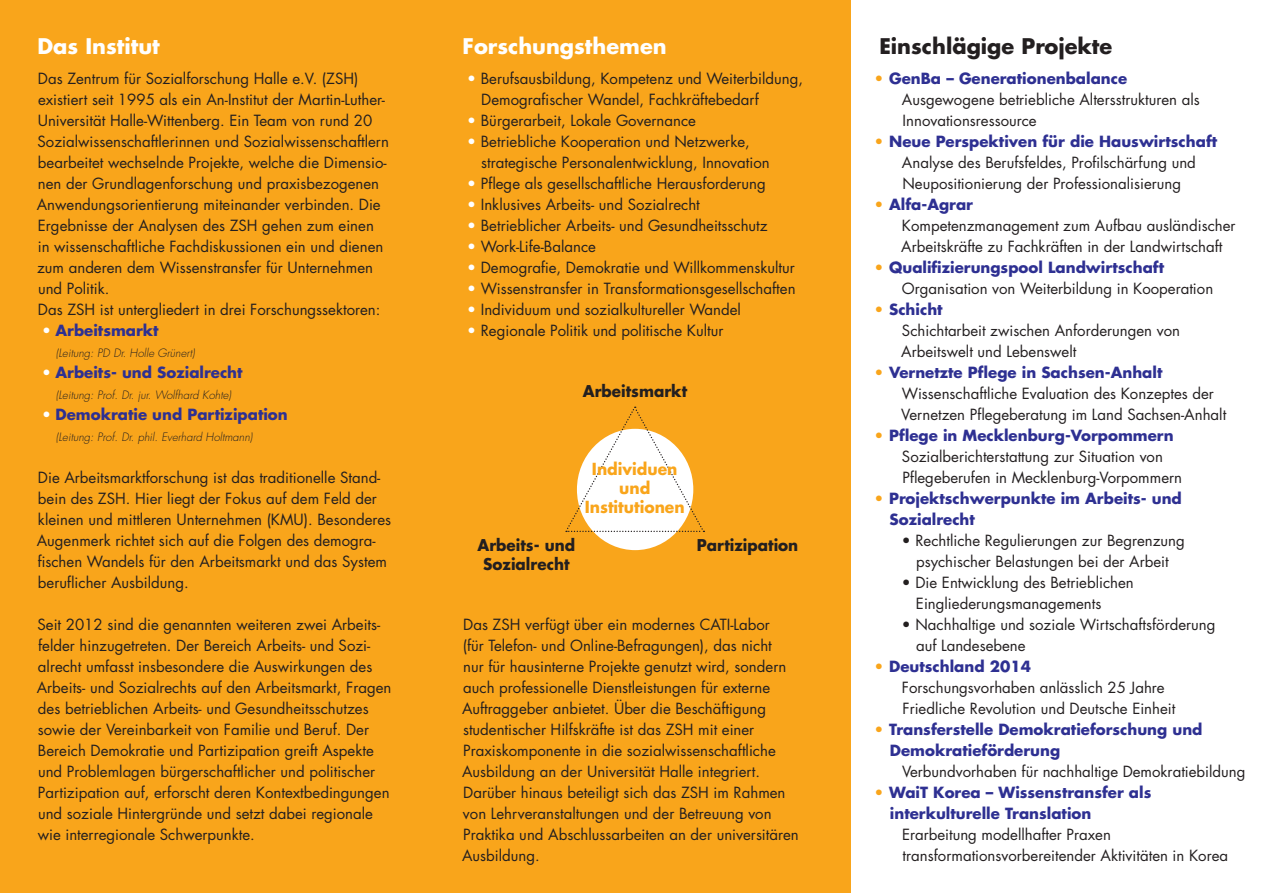
<style>
.page{position:relative;width:1263px;height:893px;background:#fff}
.page>*{position:absolute;margin:0;border:0;box-sizing:border-box;transform-origin:0 0}
.t1{font:700 21px "Futura Std";color:#fff}
.t2{font:700 21px "Futura Std";color:#231f20}
.t3{font:700 16.2px/19.5px "Futura Std";color:#f9a51b;text-align:center;scale:.96 1}
.t4{font:700 15.75px/19px "Futura Std";color:#231f20;text-align:center;scale:.96 1}
.t5{font:15px/21px "Futura Std";color:#231f20}
.t6{font:700 15px/21px "Futura Std";color:#2e3092}
.t7{font:italic 300 11.25px "Futura Std";color:#231f20}
.s1{font-weight:400;color:#fff}
.s2{color:#fff}
.s3{font-weight:700;color:#f9a51b}
.s4{font-weight:700;color:#2e3092}
.s5{color:#f9a51b}
</style>
<div class="page">
<div style="left:0;top:0;width:850px;height:893px;background:#f9a51b"></div>
<div style="left:577px;top:429px;width:116px;height:121px;background:#fff;border-radius:50%"></div>
<svg style="left:565px;top:407px;width:139px;height:125px"></svg>
<h1 class="t1" style="left:37px;top:32px;width:124px">Das Institut</h1>
<h1 class="t1" style="left:463px;top:32px;width:206px">Forschungsthemen</h1>
<h1 class="t2" style="left:879px;top:32px;width:234px">Einschlägige Projekte</h1>
<p class="t5" style="left:37px;top:68px;width:354px">Das Zentrum für Sozialforschung Halle e.V. (ZSH) existiert seit 1995 als ein An-Institut der Martin-Luther-Universität Halle-Wittenberg. Ein Team von rund 20<br>Sozialwissenschaftlerinnen und Sozialwissenschaftlern bearbeitet wechselnde Projekte, welche die Dimensio&shy;nen der Grundlagenforschung und praxisbezogenen Anwendungsorientierung miteinander verbinden. Die Ergebnisse der Analysen des ZSH gehen zum einen<br>in wissenschaftliche Fachdiskussionen ein und dienen zum anderen dem Wissenstransfer für Unternehmen und Politik.<br>Das ZSH ist untergliedert in drei Forschungssektoren:</p>
<p class="t6" style="left:42px;top:320px;width:118px"><span class="s1">•</span> Arbeitsmarkt</p>
<p class="t7" style="left:56px;top:346px;width:140px">(Leitung: PD Dr. Holle Grünert)</p>
<p class="t6" style="left:42px;top:362px;width:202px"><span class="s1">•</span> Arbeits- und Sozialrecht</p>
<p class="t7" style="left:56px;top:388px;width:177px">(Leitung: Prof. Dr. jur. Wolfhard Kohte)</p>
<p class="t6" style="left:42px;top:404px;width:247px"><span class="s1">•</span> Demokratie und Partizipation</p>
<p class="t7" style="left:56px;top:430px;width:198px">(Leitung: Prof. Dr. phil. Everhard Holtmann)</p>
<p class="t5" style="left:37px;top:467px;width:356px">Die Arbeitsmarktforschung ist das traditionelle Stand&shy;bein des ZSH. Hier liegt der Fokus auf dem Feld der kleinen und mittleren Unternehmen (KMU). Besonderes Augenmerk richtet sich auf die Folgen des demogra&shy;fischen Wandels für den Arbeitsmarkt und das System beruflicher Ausbildung.</p>
<p class="t5" style="left:37px;top:614px;width:356px">Seit 2012 sind die genannten weiteren zwei Arbeits&shy;felder hinzugetreten. Der Bereich Arbeits- und Sozi&shy;alrecht umfasst insbesondere die Auswirkungen des Arbeits- und Sozialrechts auf den Arbeitsmarkt, Fragen des betrieblichen Arbeits- und Gesundheitsschutzes sowie der Vereinbarkeit von Familie und Beruf. Der Bereich Demokratie und Partizipation greift Aspekte und Problemlagen bürgerschaftlicher und politischer Partizipation auf, erforscht deren Kontextbedingungen und soziale Hintergründe und setzt dabei regionale wie interregionale Schwerpunkte.</p>
<p class="t5" style="left:481px;top:68px;width:323px;text-indent:-14px"><span class="s2">•</span> Berufsausbildung, Kompetenz und Weiterbildung,<br>Demografischer Wandel, Fachkräftebedarf</p>
<p class="t5" style="left:467px;top:110px;width:230px"><span class="s2">•</span> Bürgerarbeit, Lokale Governance</p>
<p class="t5" style="left:481px;top:131px;width:290px;text-indent:-14px"><span class="s2">•</span> Betriebliche Kooperation und Netzwerke, strategische Personalentwicklung, Innovation</p>
<p class="t5" style="left:467px;top:173px;width:300px"><span class="s2">•</span> Pflege als gesellschaftliche Herausforderung</p>
<p class="t5" style="left:467px;top:194px;width:234px"><span class="s2">•</span> Inklusives Arbeits- und Sozialrecht</p>
<p class="t5" style="left:467px;top:215px;width:302px"><span class="s2">•</span> Betrieblicher Arbeits- und Gesundheitsschutz</p>
<p class="t5" style="left:467px;top:236px;width:130px"><span class="s2">•</span> Work-Life-Balance</p>
<p class="t5" style="left:467px;top:257px;width:329px"><span class="s2">•</span> Demografie, Demokratie und Willkommenskultur</p>
<p class="t5" style="left:467px;top:278px;width:330px"><span class="s2">•</span> Wissenstransfer in Transformationsgesellschaften</p>
<p class="t5" style="left:467px;top:299px;width:275px"><span class="s2">•</span> Individuum und sozialkultureller Wandel</p>
<p class="t5" style="left:467px;top:320px;width:258px"><span class="s2">•</span> Regionale Politik und politische Kultur</p>
<p class="t4" style="left:583px;top:382px;width:110px">Arbeitsmarkt</p>
<p class="t4" style="left:477px;top:536px;width:103px">Arbeits- und<br>Sozialrecht</p>
<p class="t3" style="left:585px;top:458px;width:106px">Individuen und<br>Institutionen</p>
<p class="t4" style="left:697px;top:536px;width:107px">Partizipation</p>
<p class="t5" style="left:462px;top:614px;width:338px">Das ZSH verfügt über ein modernes CATI-Labor<br>(für Telefon- und Online-Befragungen), das nicht<br>nur für hausinterne Projekte genutzt wird, sondern auch professionelle Dienstleistungen für externe Auftraggeber anbietet. Über die Beschäftigung studentischer Hilfskräfte ist das ZSH mit einer Praxiskomponente in die sozialwissenschaftliche Ausbildung an der Universität Halle integriert.<br>Darüber hinaus beteiligt sich das ZSH im Rahmen von Lehrveranstaltungen und der Betreuung von Praktika und Abschlussarbeiten an der universitären Ausbildung.</p>
<p class="t5" style="left:902px;top:68px;width:299px;text-indent:-28px"><span class="s3">•</span> <span class="s4">GenBa – Generationenbalance<br></span>Ausgewogene betriebliche Altersstrukturen als<br>Innovationsressource</p>
<p class="t5" style="left:874px;top:131px;width:345px;text-align:center"><span class="s3">•</span> <span class="s4">Neue Perspektiven für die Hauswirtschaft<br></span>Analyse des Berufsfeldes, Profilschärfung und<br>Neupositionierung der Professionalisierung</p>
<p class="t5" style="left:901px;top:194px;width:336px;text-indent:-28px"><span class="s3">•</span> <span class="s4">Alfa-Agrar<br></span>Kompetenzmanagement zum Aufbau ausländischer<br>Arbeitskräfte zu Fachkräften in der Landwirtschaft</p>
<p class="t5" style="left:902px;top:257px;width:313px;text-indent:-28px"><span class="s3">•</span> <span class="s4">Qualifizierungspool Landwirtschaft<br></span>Organisation von Weiterbildung in Kooperation</p>
<p class="t5" style="left:901px;top:299px;width:280px;text-indent:-28px"><span class="s3">•</span> <span class="s4">Schicht<br></span>Schichtarbeit zwischen Anforderungen von<br>Arbeitswelt und Lebenswelt</p>
<p class="t5" style="left:901px;top:362px;width:326px;text-indent:-28px"><span class="s3">•</span> <span class="s4">Vernetzte Pflege in Sachsen-Anhalt<br></span>Wissenschaftliche Evaluation des Konzeptes der<br>Vernetzen Pflegeberatung im Land Sachsen-Anhalt</p>
<p class="t5" style="left:902px;top:425px;width:282px;text-indent:-28px"><span class="s3">•</span> <span class="s4">Pflege in Mecklenburg-Vorpommern<br></span>Sozialberichterstattung zur Situation von<br>Pflegeberufen in Mecklenburg-Vorpommern</p>
<p class="t6" style="left:890px;top:488px;width:294px;text-indent:-16px"><span class="s5">•</span> Projektschwerpunkte im Arbeits- und<br>Sozialrecht</p>
<p class="t5" style="left:902px;top:530px;width:284px;text-align:center">• Rechtliche Regulierungen zur Begrenzung psychischer Belastungen bei der Arbeit</p>
<p class="t5" style="left:916px;top:572px;width:219px;text-indent:-14px">• Die Entwicklung des Betrieblichen<br>Eingliederungsmanagements</p>
<p class="t5" style="left:916px;top:614px;width:301px;text-indent:-14px">• Nachhaltige und soziale Wirtschaftsförderung auf Landesebene</p>
<p class="t5" style="left:902px;top:656px;width:275px;text-indent:-28px"><span class="s3">•</span> <span class="s4">Deutschland 2014<br></span>Forschungsvorhaben anlässlich 25 Jahre<br>Friedliche Revolution und Deutsche Einheit</p>
<p class="t6" style="left:890px;top:719px;width:314px;text-indent:-16px"><span class="s5">•</span> Transferstelle Demokratieforschung und<br>Demokratieförderung</p>
<p class="t5" style="left:902px;top:761px;width:345px">Verbundvorhaben für nachhaltige Demokratiebildung</p>
<p class="t6" style="left:890px;top:782px;width:263px;text-indent:-16px"><span class="s5">•</span> WaiT Korea – Wissenstransfer als interkulturelle Translation</p>
<p class="t5" style="left:902px;top:824px;width:328px">Erarbeitung modellhafter Praxen transformationsvorbereitender Aktivitäten in Korea</p>
</div>
